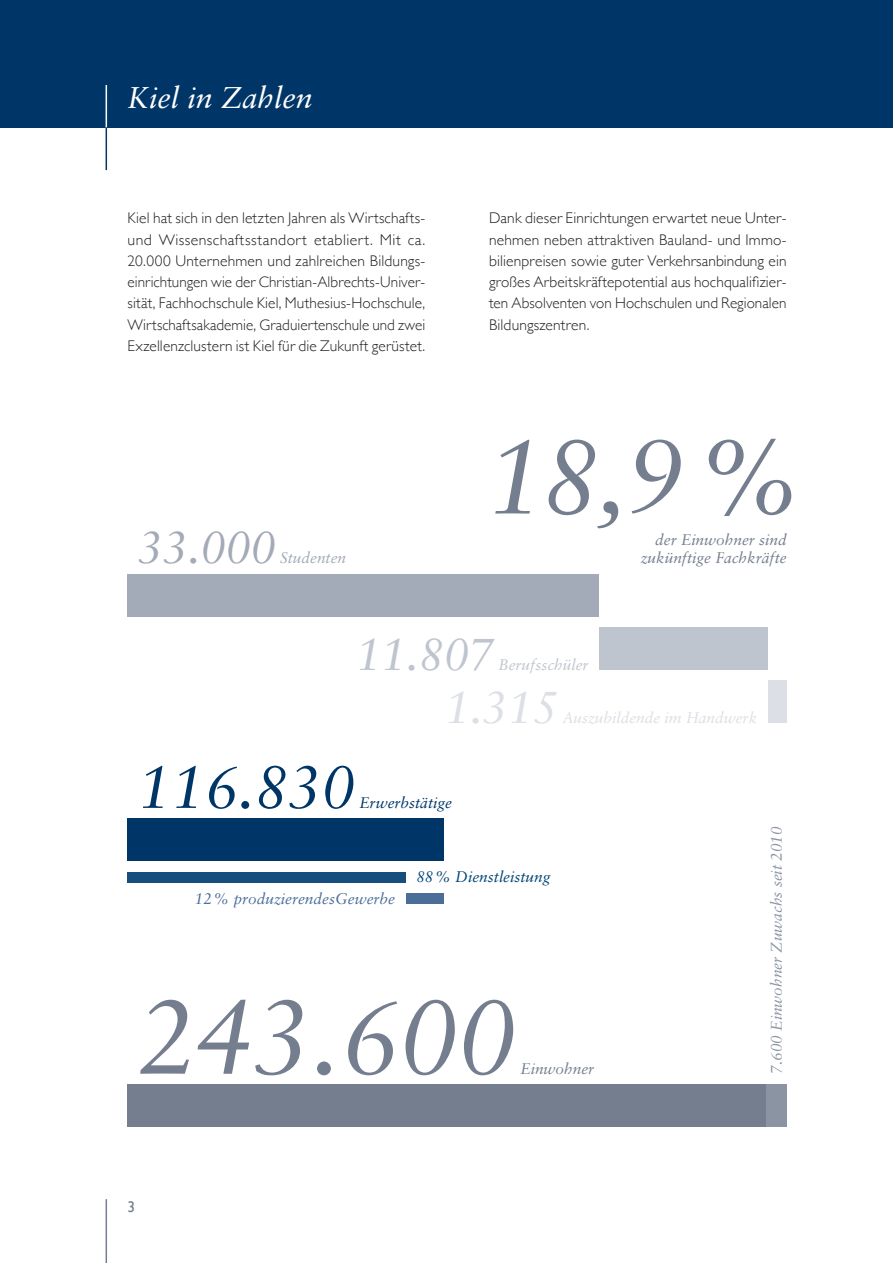
<style>
.page{position:relative;width:893px;height:1263px;background:#fff}
.page>*{position:absolute;margin:0;border:0;box-sizing:border-box;transform-origin:0 0}
.t1{font:italic 105px "Sabon";color:#747e8e}
.t2{font:italic 60px "Sabon";color:#003667}
.t3{font:italic 45px "Sabon";color:#a3abb8}
.t4{font:italic 45px "Sabon";color:#bfc5cf}
.t5{font:italic 45px "Sabon";color:#dcdfe5}
.t6{font:italic 30px "Sabon";color:#fff}
.t7{font:300 15.45px/21.3px "Gill Sans";letter-spacing:.005em;color:#231f20;text-align:justify}
.t8{font:italic 15.45px "Sabon";color:#747e8e}
.t9{font:italic 15.45px "Sabon";color:#8a94a3}
.t10{font:italic 15.45px "Sabon";color:#4a6e98}
.t11{font:italic 15.45px "Sabon";color:#dcdfe5}
.t12{font:italic 15.45px "Sabon";color:#004575}
.t13{font:italic 15.45px "Sabon";color:#bfc5cf}
.t14{font:italic 15.45px "Sabon";color:#003667}
.t15{font:italic 15.45px "Sabon";color:#a3abb8}
.t16{font:15.45px "Gill Sans";color:#747e8e}
</style>
<div class="page">
<hr style="left:106px;top:1199px;width:1px;height:64px;background:#747e8e">
<div style="left:0;top:0;width:893px;height:128px;background:#003667"></div>
<hr style="left:106px;top:85px;width:1px;height:43px;background:#fff">
<hr style="left:106px;top:128px;width:1px;height:42px;background:#003667">
<div style="left:128px;top:1084px;width:659px;height:43px;background:#747e8e"></div>
<div style="left:766px;top:1084px;width:21px;height:43px;background:#8a94a3"></div>
<div style="left:768px;top:680px;width:19px;height:43px;background:#dcdfe5"></div>
<div style="left:599px;top:627px;width:169px;height:43px;background:#bfc5cf"></div>
<div style="left:128px;top:574px;width:471px;height:43px;background:#a3abb8"></div>
<div style="left:128px;top:819px;width:316px;height:42px;background:#003667"></div>
<div style="left:406px;top:893px;width:38px;height:11px;background:#4a6e98"></div>
<div style="left:128px;top:872px;width:278px;height:10px;background:#164f7e"></div>
<h3 class="t6" style="left:128px;top:80px;width:187px">Kiel in Zahlen</h3>
<p class="t7" style="left:128px;top:207px;width:299px">Kiel hat sich in den letzten Jahren als Wirtschafts&shy;und Wissenschaftsstandort etabliert. Mit ca.<br>20.000 Unternehmen und zahlreichen Bildungs&shy;einrichtungen wie der Christian-Albrechts-Univer&shy;sität, Fachhochschule Kiel, Muthesius-Hochschule, Wirtschaftsakademie, Graduiertenschule und zwei Exzellenzclustern ist Kiel für die Zukunft gerüstet.</p>
<p class="t7" style="left:489px;top:207px;width:299px">Dank dieser Einrichtungen erwartet neue Unter&shy;nehmen neben attraktiven Bauland- und Immo&shy;bilienpreisen sowie guter Verkehrsanbindung ein großes Arbeitskräftepotential aus hochqualifizier&shy;ten Absolventen von Hochschulen und Regionalen Bildungszentren.</p>
<h3 class="t3" style="left:138px;top:522px;width:139px">33.000</h3>
<p class="t15" style="left:280px;top:549px;width:68px">Studenten</p>
<h1 class="t1" style="left:487px;top:416px;width:318px">18,9%</h1>
<p class="t8" style="left:641px;top:549px;width:147px">zukünftige Fachkräfte</p>
<p class="t8" style="left:655px;top:531px;width:133px">der Einwohner sind</p>
<h3 class="t4" style="left:357px;top:628px;width:139px">11.807</h3>
<p class="t13" style="left:498px;top:655px;width:92px">Berufsschüler</p>
<h3 class="t5" style="left:445px;top:681px;width:114px">1.315</h3>
<p class="t11" style="left:562px;top:709px;width:196px">Auszubildende im Handwerk</p>
<h2 class="t2" style="left:138px;top:752px;width:218px">116.830</h2>
<p class="t14" style="left:359px;top:794px;width:94px">Erwerbstätige</p>
<p class="t10" style="left:195px;top:889px;width:202px">12% produzierendesGewerbe</p>
<p class="t12" style="left:416px;top:868px;width:136px">88% Dienstleistung</p>
<h1 class="t1" style="left:138px;top:976px;width:379px">243.600</h1>
<p class="t8" style="left:520px;top:1059px;width:75px">Einwohner</p>
<p class="t16" style="left:128px;top:1198px;width:9px">3</p>
<p class="t9" style="left:767px;top:1074px;width:249px;rotate:-90deg">7.600 Einwohner Zuwachs seit 2010</p>
</div>
